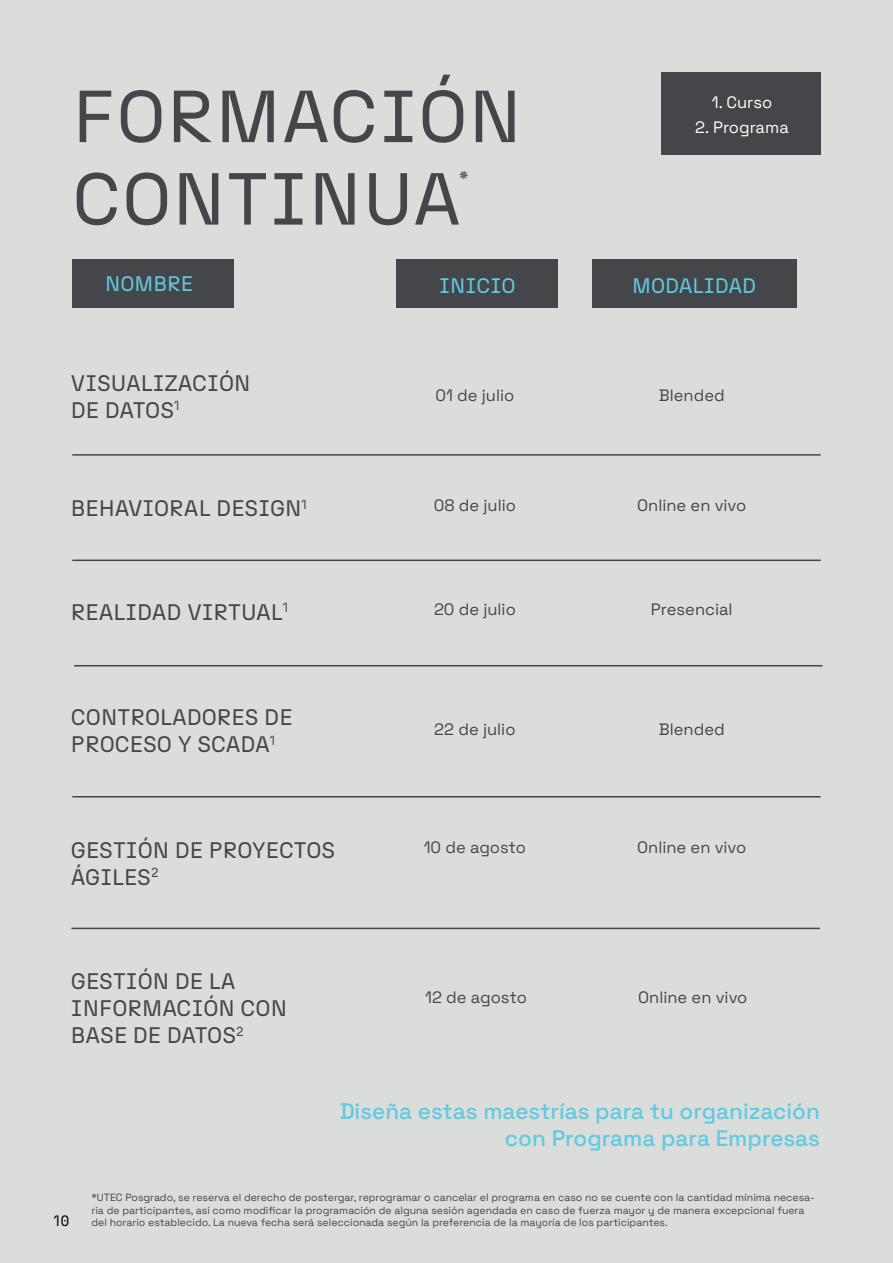
<style>
.page{position:relative;width:893px;height:1263px;background:#dbdddb}
.page>*{position:absolute;margin:0;border:0;box-sizing:border-box;transform-origin:0 0}
.t1{font:73.5px/82.5px "N27";letter-spacing:.01em;color:#454649}
.t2{font:22.5px/27px "N27";color:#454649}
.t3{font:500 22.5px/27px "Space Grotesk";color:#60cae1;text-align:right}
.t4{font:21px "N27";color:#60cae1}
.t5{font:16.5px "Space Grotesk";color:#454649}
.t6{font:16.5px "Space Grotesk";color:#fff}
.t7{font:15px "N27";color:#000001}
.t8{font:10.5px/12.6px "Space Grotesk";color:#454649}
</style>
<div class="page">
<div style="left:661px;top:72px;width:160px;height:82px;background:#454649"></div>
<hr style="left:72px;top:454px;width:749px;height:2px;background:#454649">
<hr style="left:72px;top:559px;width:749px;height:2px;background:#454649">
<hr style="left:72px;top:796px;width:749px;height:1px;background:#454649">
<div style="left:72px;top:259px;width:162px;height:49px;background:#454649"></div>
<div style="left:396px;top:259px;width:162px;height:49px;background:#454649"></div>
<div style="left:592px;top:259px;width:204px;height:49px;background:#454649"></div>
<hr style="left:74px;top:665px;width:748px;height:1px;background:#454649">
<hr style="left:71px;top:928px;width:749px;height:1px;background:#454649">
<h1 class="t1" style="left:72px;top:75px;width:451px">FORMACIÓN<br>CONTINUA</h1>
<h2 class="t2" style="left:459px;top:167px;width:11px">*</h2>
<h3 class="t6" style="left:712px;top:90px;width:62px">1. Curso</h3>
<h3 class="t6" style="left:695px;top:115px;width:95px">2. Programa</h3>
<h3 class="t4" style="left:105px;top:271px;width:89px">NOMBRE</h3>
<h3 class="t4" style="left:439px;top:272px;width:78px">INICIO</h3>
<h3 class="t4" style="left:632px;top:272px;width:125px">MODALIDAD</h3>
<h2 class="t2" style="left:71px;top:369px;width:181px">VISUALIZACIÓN<br>DE DATOS<sup>1</sup></h2>
<h3 class="t5" style="left:436px;top:384px;width:80px">01 de julio</h3>
<h3 class="t5" style="left:659px;top:384px;width:67px">Blended</h3>
<h2 class="t2" style="left:71px;top:495px;width:238px">BEHAVIORAL DESIGN<sup>1</sup></h2>
<h3 class="t5" style="left:434px;top:493px;width:84px">08 de julio</h3>
<h3 class="t5" style="left:637px;top:493px;width:111px">Online en vivo</h3>
<h2 class="t2" style="left:71px;top:598px;width:219px">REALIDAD VIRTUAL<sup>1</sup></h2>
<h3 class="t5" style="left:434px;top:597px;width:83px">20 de julio</h3>
<h3 class="t5" style="left:651px;top:597px;width:83px">Presencial</h3>
<h2 class="t2" style="left:71px;top:704px;width:223px">CONTROLADORES DE<br>PROCESO Y SCADA<sup>1</sup></h2>
<h3 class="t5" style="left:434px;top:717px;width:83px">22 de julio</h3>
<h3 class="t5" style="left:659px;top:717px;width:67px">Blended</h3>
<h2 class="t2" style="left:71px;top:836px;width:266px">GESTIÓN DE PROYECTOS</h2>
<h3 class="t5" style="left:424px;top:835px;width:104px">10 de agosto</h3>
<h3 class="t5" style="left:637px;top:835px;width:111px">Online en vivo</h3>
<h2 class="t2" style="left:71px;top:863px;width:89px">ÁGILES<sup>2</sup></h2>
<h2 class="t2" style="left:71px;top:968px;width:218px">GESTIÓN DE LA<br>INFORMACIÓN CON<br>BASE DE DATOS<sup>2</sup></h2>
<h3 class="t5" style="left:425px;top:985px;width:103px">12 de agosto</h3>
<h3 class="t5" style="left:638px;top:985px;width:111px">Online en vivo</h3>
<h2 class="t3" style="left:340px;top:1096px;width:482px">Diseña estas maestrías para tu organización con Programa para Empresas</h2>
<h3 class="t7" style="left:54px;top:1211px;width:17px">10</h3>
<p class="t8" style="left:91px;top:1190px;width:725px">*UTEC Posgrado, se reserva el derecho de postergar, reprogramar o cancelar el programa en caso no se cuente con la cantidad mínima necesa&shy;ria de participantes, así como modificar la programación de alguna sesión agendada en caso de fuerza mayor y de manera excepcional fuera del horario establecido. La nueva fecha será seleccionada según la preferencia de la mayoría de los participantes.</p>
</div>
